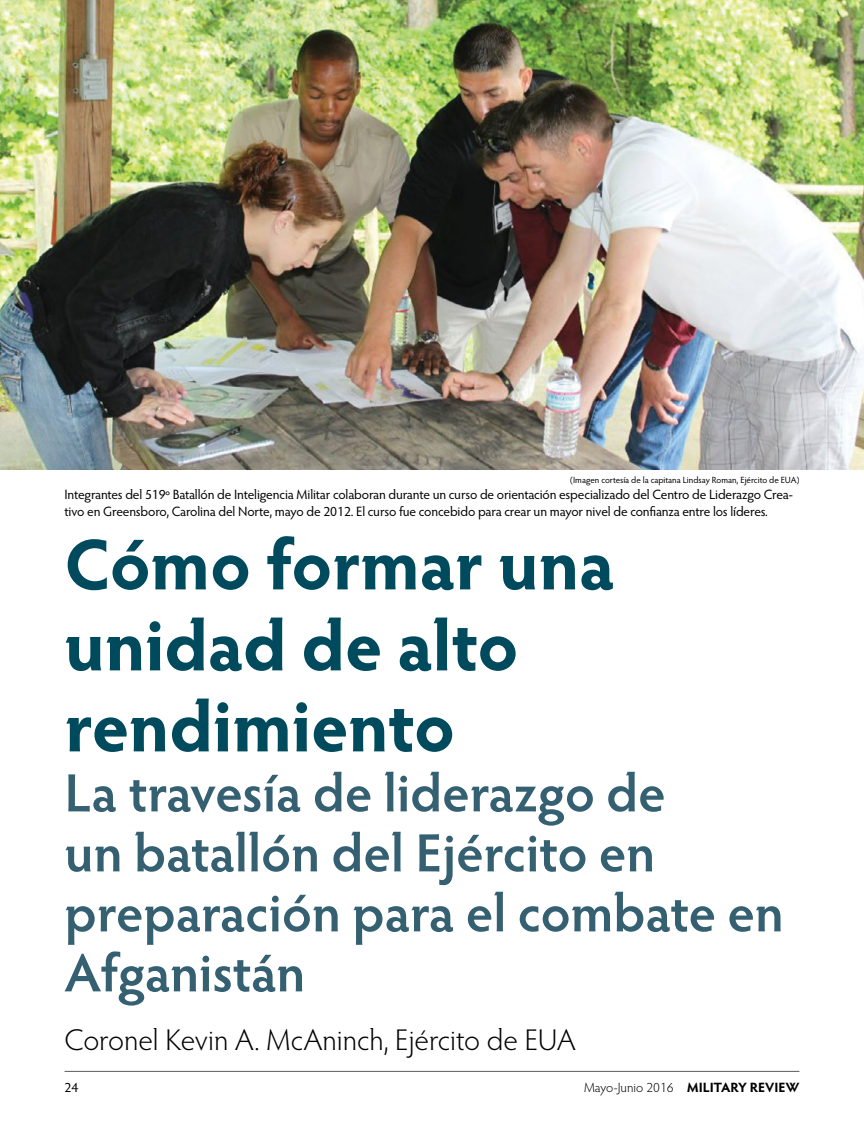
<style>
.page{position:relative;width:864px;height:1134px;background:#fff}
.page>*{position:absolute;margin:0;border:0;box-sizing:border-box;transform-origin:0 0}
.t1{font:700 72px/81px "Hypatia Sans Pro";color:#004a5d}
.t2{font:600 54px/60px "Hypatia Sans Pro";color:#356072}
.t3{font:300 30px "Hypatia Sans Pro";color:#000}
.t4{font:13.5px/16.5px "Hypatia Sans Pro";letter-spacing:-.015em;color:#000}
.t5{font:300 13.5px "Hypatia Sans Pro";color:#000}
.t6{font:9px "Hypatia Sans Pro";letter-spacing:-.005em;color:#000}
.s1{font-weight:700}
</style>
<div class="page">
<hr style="left:65px;top:1071px;width:734px;height:1px;background:#58595b">
<img style="left:0;top:0;width:864px;height:469px">
<p class="t6" style="left:570px;top:473px;width:231px">(Imagen cortesía de la capitana Lindsay Roman, Ejército de EUA)</p>
<p class="t4" style="left:64px;top:486px;width:730px">Integrantes del 519º Batallón de Inteligencia Militar colaboran durante un curso de orientación especializado del Centro de Liderazgo Crea&shy;tivo en Greensboro, Carolina del Norte, mayo de 2012. El curso fue concebido para crear un mayor nivel de confianza entre los líderes.</p>
<h1 class="t1" style="left:64px;top:521px;width:552px">Cómo formar una unidad de alto rendimiento</h1>
<h2 class="t2" style="left:64px;top:761px;width:721px">La travesía de liderazgo de<br>un batallón del Ejército en preparación para el combate en<br>Afganistán</h2>
<h3 class="t3" style="left:64px;top:1020px;width:513px">Coronel Kevin A. McAninch, Ejército de EUA</h3>
<p class="t4" style="left:64px;top:1079px;width:15px">24</p>
<p class="t5" style="left:584px;top:1079px;width:217px">Mayo-Junio 2016 <span class="s1">MILITARY REVIEW</span></p>
</div>
